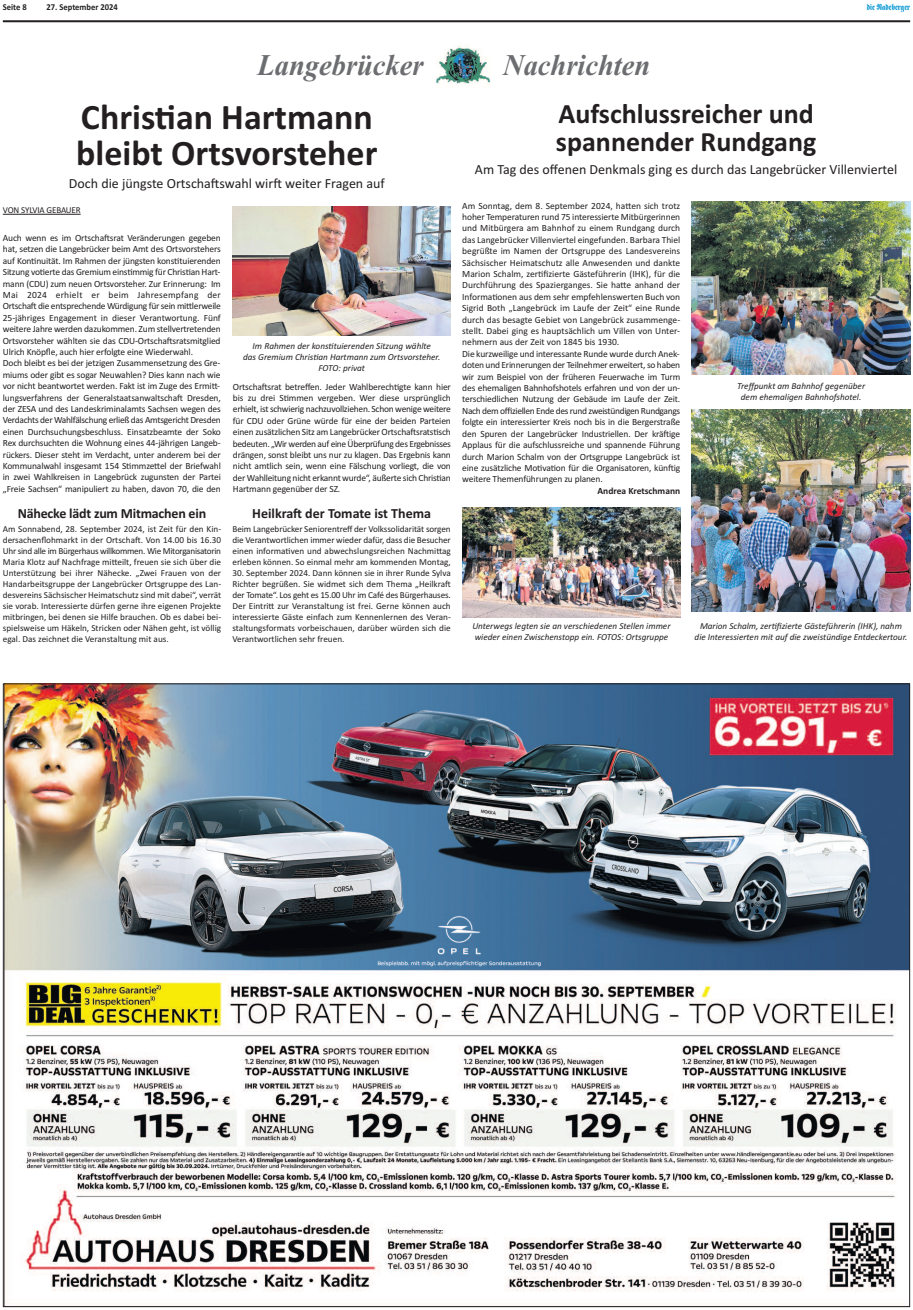
<style>
.page{position:relative;width:913px;height:1310px;background:#fff}
.page>*{position:absolute;margin:0;border:0;box-sizing:border-box;transform-origin:0 0}
.t1{font:700 36px/36px "Calibri";color:#231f20}
.t2{font:italic 700 30px "Times New Roman";color:#6c6d70;scale:.95 1}
.t3{font:700 28px/27.6px "Calibri";color:#231f20}
.t4{font:14px "Calibri";color:#231f20}
.t5{font:700 14px "Calibri";letter-spacing:-.015em;color:#231f20}
.t6{font:9.5px/11.4px "Calibri";letter-spacing:-.015em;color:#231f20}
.t7{font:700 9.5px "Calibri";color:#231f20}
.t8{font:9.2px/11px "Calibri";color:#231f20;text-align:justify}
.t9{font:italic 9.2px/11px "Calibri";color:#231f20;text-align:center}
.t10{font:700 9px "Calibri";color:#231f20;scale:.95 1}
.t11{font:9px "Calibri";letter-spacing:-.015em;color:#231f20}
.t12{font:9px "Fette Fra D";color:#0094d2;scale:.8 1}
</style>
<div class="page">
<hr style="left:3px;top:20px;width:907px;height:2px;background:#231f20">
<img style="left:5px;top:685px;width:903px;height:619px">
<img style="left:436px;top:46px;width:54px;height:40px">
<img style="left:692px;top:201px;width:218px;height:173px">
<div style="left:692px;top:410px;width:218px;height:208px;background:linear-gradient(to right,#fff,#fff)"></div>
<img style="left:692px;top:410px;width:218px;height:201px">
<img style="left:462px;top:508px;width:218px;height:110px">
<hr style="left:3px;top:214px;width:78px;height:1px;background:#231f20">
<img style="left:232px;top:206px;width:219px;height:129px">
<p class="t10" style="left:3px;top:1px;width:27px">Seite 8</p>
<p class="t10" style="left:47px;top:1px;width:76px">27. September 2024</p>
<p class="t12" style="left:867px;top:1px;width:56px">die Radeberger</p>
<h2 class="t2" style="left:257px;top:47px;width:176px">Langebrücker</h2>
<h2 class="t2" style="left:503px;top:47px;width:157px">Nachrichten</h2>
<h1 class="t1" style="left:76px;top:99px;width:303px">Christian Hartmann bleibt Ortsvorsteher</h1>
<h3 class="t4" style="left:69px;top:175px;width:317px">Doch die jüngste Ortschaftswahl wirft weiter Fragen auf</h3>
<p class="t11" style="left:3px;top:205px;width:79px">VON SYLVIA GEBAUER</p>
<p class="t6" style="left:3px;top:232px;width:220px">Auch wenn es im Ortschaftsrat Veränderungen gegeben hat, setzen die Langebrücker beim Amt des Ortsvorstehers auf Kontinuität. Im Rahmen der jüngsten konstituierenden Sitzung votierte das Gremium einstimmig für Christian Hart&shy;mann (CDU) zum neuen Ortsvorsteher. Zur Erinnerung: Im Mai 2024 erhielt er beim Jahresempfang der Ortschaft die entsprechende Würdigung für sein mittlerweile 25-jähriges Engagement in dieser Verantwortung. Fünf weitere Jahre werden dazukommen. Zum stellvertretenden Ortsvorsteher wählten sie das CDU-Ortschaftsratsmitglied Ulrich Knöpfle, auch hier erfolgte eine Wiederwahl.<br>Doch bleibt es bei der jetzigen Zusammensetzung des Gre&shy;miums oder gibt es sogar Neuwahlen? Dies kann nach wie vor nicht beantwortet werden. Fakt ist im Zuge des Ermitt&shy;lungsverfahrens der Generalstaatsanwaltschaft Dresden, der ZESA und des Landeskriminalamts Sachsen wegen des Verdachts der Wahlfälschung erließ das Amtsgericht Dresden einen Durchsuchungsbeschluss. Einsatzbeamte der Soko Rex durchsuchten die Wohnung eines 44-jährigen Langeb&shy;rückers. Dieser steht im Verdacht, unter anderem bei der Kommunalwahl insgesamt 154 Stimmzettel der Briefwahl in zwei Wahlkreisen in Langebrück zugunsten der Partei „Freie Sachsen“ manipuliert zu haben, davon 70, die den</p>
<h3 class="t5" style="left:18px;top:505px;width:190px">Nähecke lädt zum Mitmachen ein</h3>
<p class="t8" style="left:3px;top:523px;width:220px">Am Sonnabend, 28. September 2024, ist Zeit für den Kin&shy;dersachenflohmarkt in der Ortschaft. Von 14.00 bis 16.30<br>Uhr sind alle im Bürgerhaus willkommen. Wie Mitorganisatorin Maria Klotz auf Nachfrage mitteilt, freuen sie sich über die Unterstützung bei ihrer Nähecke. „Zwei Frauen von der Handarbeitsgruppe der Langebrücker Ortsgruppe des Lan&shy;desvereins Sächsischer Heimatschutz sind mit dabei“, verrät sie vorab. Interessierte dürfen gerne ihre eigenen Projekte mitbringen, bei denen sie Hilfe brauchen. Ob es dabei bei&shy;spielsweise um Häkeln, Stricken oder Nähen geht, ist völlig egal. Das zeichnet die Veranstaltung mit aus.</p>
<p class="t9" style="left:243px;top:340px;width:199px">Im Rahmen der konstituierenden Sitzung wählte<br>das Gremium Christian Hartmann zum Ortsvorsteher.<br>FOTO: privat</p>
<p class="t6" style="left:233px;top:381px;width:219px;text-align:justify">Ortschaftsrat betreffen. Jeder Wahlberechtigte kann hier bis zu drei Stimmen vergeben. Wer diese ursprünglich erhielt, ist schwierig nachzuvollziehen. Schon wenige weitere für CDU oder Grüne würde für eine der beiden Parteien einen zusätzlichen Sitz am Langebrücker Ortschaftsratstisch bedeuten. „Wir werden auf eine Überprüfung des Ergebnisses drängen, sonst bleibt uns nur zu klagen. Das Ergebnis kann nicht amtlich sein, wenn eine Fälschung vorliegt, die von der Wahlleitung nicht erkannt wurde“, äußerte sich Christian Hartmann gegenüber der SZ.</p>
<h3 class="t5" style="left:252px;top:505px;width:180px">Heilkraft der Tomate ist Thema</h3>
<p class="t8" style="left:232px;top:523px;width:220px">Beim Langebrücker Seniorentreff der Volkssolidarität sorgen die Verantwortlichen immer wieder dafür, dass die Besucher einen informativen und abwechslungsreichen Nachmittag erleben können. So einmal mehr am kommenden Montag,</p>
<p class="t8" style="left:232px;top:567px;width:220px">30. September 2024. Dann können sie in ihrer Runde Sylva Richter begrüßen. Sie widmet sich dem Thema „Heilkraft der Tomate“. Los geht es 15.00 Uhr im Café des Bürgerhauses.<br>Der Eintritt zur Veranstaltung ist frei. Gerne können auch interessierte Gäste einfach zum Kennenlernen des Veran&shy;staltungsformats vorbeischauen, darüber würden sich die Verantwortlichen sehr freuen.</p>
<h3 class="t3" style="left:556px;top:100px;width:262px">Aufschlussreicher und spannender Rundgang</h3>
<h3 class="t4" style="left:475px;top:161px;width:424px">Am Tag des offenen Denkmals ging es durch das Langebrücker Villenviertel</h3>
<p class="t6" style="left:462px;top:200px;width:219px">Am Sonntag, dem 8. September 2024, hatten sich trotz hoher Temperaturen rund 75 interessierte Mitbürgerinnen und Mitbürgera am Bahnhof zu einem Rundgang durch das Langebrücker Villenviertel eingefunden. Barbara Thiel begrüßte im Namen der Ortsgruppe des Landesvereins Sächsischer Heimatschutz alle Anwesenden und dankte Marion Schalm, zertifizierte Gästeführerin (IHK), für die Durchführung des Spazierganges. Sie hatte anhand der Informationen aus dem sehr empfehlenswerten Buch von Sigrid Both „Langebrück im Laufe der Zeit“ eine Runde durch das besagte Gebiet von Langebrück zusammenge&shy;stellt. Dabei ging es hauptsächlich um Villen von Unter&shy;nehmern aus der Zeit von 1845 bis 1930.<br>Die kurzweilige und interessante Runde wurde durch Anek&shy;doten und Erinnerungen der Teilnehmer erweitert, so haben wir zum Beispiel von der früheren Feuerwache im Turm des ehemaligen Bahnhofshotels erfahren und von der un&shy;terschiedlichen Nutzung der Gebäude im Laufe der Zeit.<br>Nach dem offiziellen Ende des rund zweistündigen Rundgangs folgte ein interessierter Kreis noch bis in die Bergerstraße den Spuren der Langebrücker Industriellen. Der kräftige Applaus für die aufschlussreiche und spannende Führung durch Marion Schalm von der Ortsgruppe Langebrück ist eine zusätzliche Motivation für die Organisatoren, künftig weitere Themenführungen zu planen.</p>
<p class="t7" style="left:597px;top:485px;width:84px">Andrea Kretschmann</p>
<p class="t9" style="left:737px;top:380px;width:130px">Treffpunkt am Bahnhof gegenüber dem ehemaligen Bahnhofshotel.</p>
<p class="t9" style="left:472px;top:620px;width:200px;text-align:left">Unterwegs legten sie an verschiedenen Stellen immer wieder einen Zwischenstopp ein. FOTOS: Ortsgruppe</p>
<p class="t9" style="left:694px;top:620px;width:214px">Marion Schalm, zertifizierte Gästeführerin (IHK), nahm die Interessierten mit auf die zweistündige Entdeckertour.</p>
</div>
